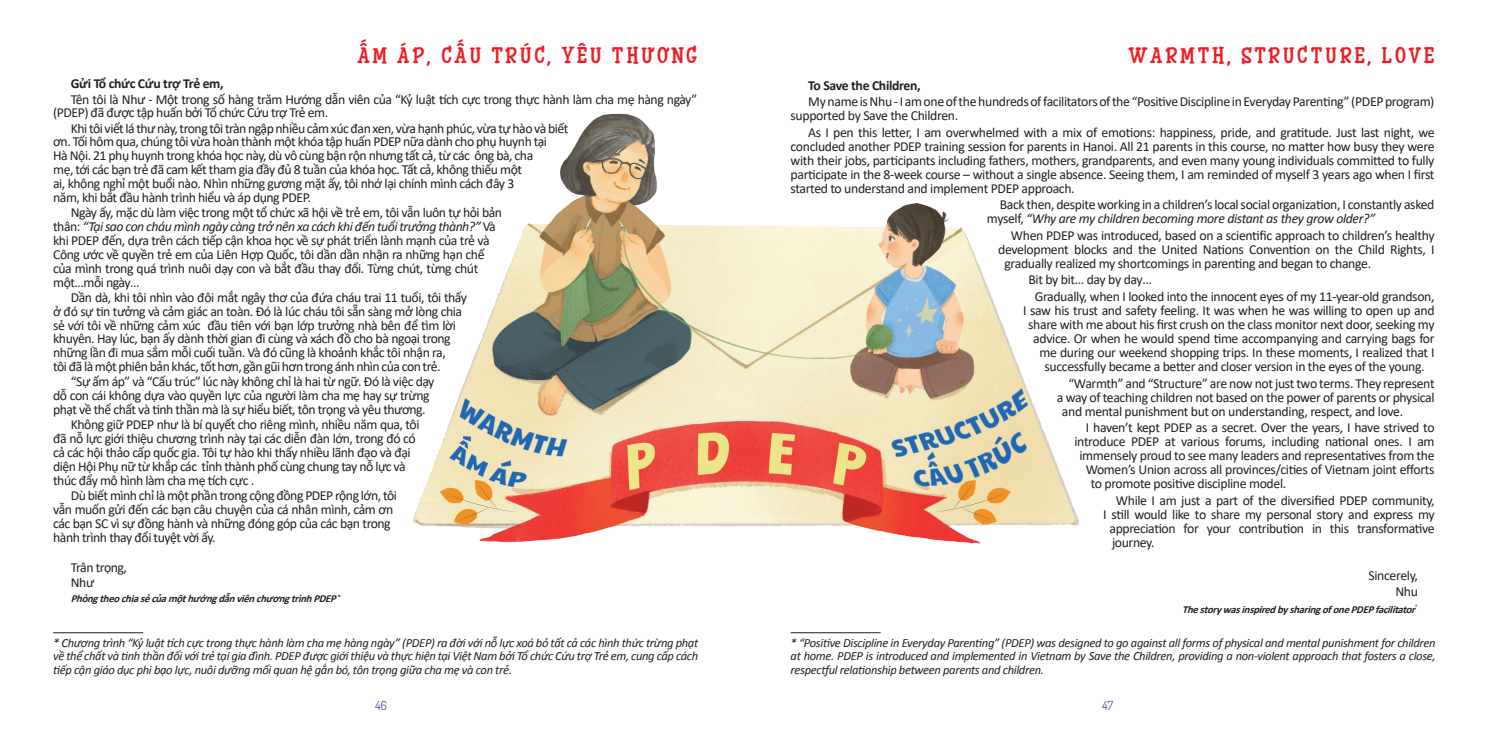
<style>
.page{position:relative;width:1489px;height:745px;background:#fff}
.page>*{position:absolute;margin:0;border:0;box-sizing:border-box;transform-origin:0 0}
.Tên_truyện_eng{font:700 22.5px "i Ciel Cucho";letter-spacing:.1em;color:#ee1d23}
.t1{font:13.75px/13.9px "Calibri";letter-spacing:-.035em;color:#231f20}
.t2{font:700 13.75px "Calibri";letter-spacing:-.025em;color:#231f20}
.t3{font:italic 12.5px/13.8px "Calibri";letter-spacing:-.025em;color:#231f20;text-align:justify}
.t4{font:12.5px "Dosis";color:#5a4fa1}
.t5{font:italic 700 10.62px "Calibri";color:#231f20}
.s1{font-style:italic}
</style>
<div class="page">
<img style="left:53px;top:113px;width:1026px;height:521px">
<hr style="left:53px;top:632px;width:90px;height:1px;background:#231f20">
<hr style="left:790px;top:632px;width:90px;height:1px;background:#231f20">
<svg style="left:934px;top:479px;width:76px;height:45px;background:#e8c38c"></svg>
<svg style="left:440px;top:479px;width:75px;height:45px;background:#eacc99"></svg>
<p class="Tên_truyện_eng" style="left:357px;top:39px;width:342px">ẤM ÁP, CẤU TRÚC, YÊU THƯƠNG</p>
<p class="t2" style="left:71px;top:74px;width:154px">Gửi Tổ chức Cứu trợ Trẻ em,</p>
<p class="t1" style="left:53px;top:92px;width:645px;text-indent:18px">Tên tôi là Như - Một trong số hàng trăm Hướng dẫn viên của “Kỷ luật tích cực trong thực hành làm cha mẹ hàng ngày” (PDEP) đã được tập huấn bởi Tổ chức Cứu trợ Trẻ em.</p>
<p class="t1" style="left:53px;top:121px;width:516px;text-indent:18px">Khi tôi viết lá thư này, trong tôi tràn ngập nhiều cảm xúc đan xen, vừa hạnh phúc, vừa tự hào và biết ơn. Tối hôm qua, chúng tôi vừa hoàn thành một khóa tập huấn PDEP nữa dành cho phụ huynh tại<br>Hà Nội. 21 phụ huynh trong khóa học này, dù vô cùng bận rộn nhưng tất cả, từ các ông bà, cha<br>mẹ, tới các bạn trẻ đã cam kết tham gia đầy đủ 8 tuần của khóa học. Tất cả, không thiếu một<br>ai, không nghỉ một buổi nào. Nhìn những gương mặt ấy, tôi nhớ lại chính mình cách đây 3<br>năm, khi bắt đầu hành trình hiểu và áp dụng PDEP.</p>
<p class="t1" style="left:53px;top:205px;width:450px;text-indent:18px">Ngày ấy, mặc dù làm việc trong một tổ chức xã hội về trẻ em, tôi vẫn luôn tự hỏi bản thân: <span class="s1">“Tại sao con cháu mình ngày càng trở nên xa cách khi đến tuổi trưởng thành?”</span> Và khi PDEP đến, dựa trên cách tiếp cận khoa học về sự phát triển lành mạnh của trẻ và Công ước về quyền trẻ em của Liên Hợp Quốc, tôi dần dần nhận ra những hạn chế của mình trong quá trình nuôi dạy con và bắt đầu thay đổi. Từng chút, từng chút một…mỗi ngày…</p>
<p class="t1" style="left:53px;top:290px;width:415px;text-indent:18px">Dần dà, khi tôi nhìn vào đôi mắt ngây thơ của đứa cháu trai 11 tuổi, tôi thấy ở đó sự tin tưởng và cảm giác an toàn. Đó là lúc cháu tôi sẵn sàng mở lòng chia sẻ với tôi về những cảm xúc đầu tiên với bạn lớp trưởng nhà bên để tìm lời khuyên. Hay lúc, bạn ấy dành thời gian đi cùng và xách đồ cho bà ngoại trong những lần đi mua sắm mỗi cuối tuần. Và đó cũng là khoảnh khắc tôi nhận ra,<br>tôi đã là một phiên bản khác, tốt hơn, gần gũi hơn trong ánh nhìn của con trẻ.</p>
<p class="t1" style="left:53px;top:374px;width:383px;text-indent:18px">“Sự ấm áp” và “Cấu trúc” lúc này không chỉ là hai từ ngữ. Đó là việc dạy dỗ con cái không dựa vào quyền lực của người làm cha mẹ hay sự trừng phạt về thể chất và tinh thần mà là sự hiểu biết, tôn trọng và yêu thương.</p>
<p class="t1" style="left:53px;top:417px;width:368px;text-indent:18px">Không giữ PDEP như là bí quyết cho riêng mình, nhiều năm qua, tôi đã nỗ lực giới thiệu chương trình này tại các diễn đàn lớn, trong đó có cả các hội thảo cấp quốc gia. Tôi tự hào khi thấy nhiều lãnh đạo và đại diện Hội Phụ nữ từ khắp các tỉnh thành phố cùng chung tay nỗ lực và thúc đẩy mô hình làm cha mẹ tích cực .</p>
<p class="t1" style="left:53px;top:488px;width:345px;text-indent:18px">Dù biết mình chỉ là một phần trong cộng đồng PDEP rộng lớn, tôi vẫn muốn gửi đến các bạn câu chuyện của cá nhân mình, cảm ơn các bạn SC vì sự đồng hành và những đóng góp của các bạn trong hành trình thay đổi tuyệt vời ấy.</p>
<p class="t1" style="left:71px;top:559px;width:58px">Trân trọng,</p>
<p class="t1" style="left:71px;top:575px;width:25px">Như</p>
<p class="t5" style="left:71px;top:590px;width:271px">PhỏngtheochiasẻcủamộthướngdẫnviênchươngtrìnhPDEP<sup>*</sup></p>
<p class="t3" style="left:53px;top:634px;width:646px">* Chương trình “Kỷ luật tích cực trong thực hành làm cha mẹ hàng ngày” (PDEP) ra đời với nỗ lực xoá bỏ tất cả các hình thức trừng phạt về thể chất và tinh thần đối với trẻ tại gia đình. PDEP được giới thiệu và thực hiện tại Việt Nam bởi Tổ chức Cứu trợ Trẻ em, cung cấp cách tiếp cận giáo dục phi bạo lực, nuôi dưỡng mối quan hệ gắn bó, tôn trọng giữa cha mẹ và con trẻ.</p>
<p class="t4" style="left:375px;top:696px;width:14px">46</p>
<p class="Tên_truyện_eng" style="left:1128px;top:39px;width:307px">WARMTH, STRUCTURE, LOVE</p>
<p class="t2" style="left:808px;top:75px;width:114px">To Save the Children,</p>
<p class="t1" style="left:790px;top:94px;width:645px;text-indent:18px">My name is Nhu - I am one of the hundreds of facilitators of the “Positive Discipline in Everyday Parenting” (PDEP program) supported by Save the Children.</p>
<p class="t1" style="left:790px;top:125px;width:645px;text-align:justify;text-indent:18px">As I pen this letter, I am overwhelmed with a mix of emotions: happiness, pride, and gratitude. Just last night, we concluded another PDEP training session for parents in Hanoi. All 21 parents in this course, no matter how busy they were with their jobs, participants including fathers, mothers, grandparents, and even many young individuals committed to fully participate in the 8-week course – without a single absence. Seeing them, I am reminded of myself 3 years ago when I first started to understand and implement PDEP approach.</p>
<p class="t1" style="left:986px;top:197px;width:449px;text-indent:13px">Back then, despite working in a children’s local social organization, I constantly asked myself, <span class="s1">“Why are my children becoming more distant as they grow older?”</span></p>
<p class="t1" style="left:1010px;top:228px;width:425px">When PDEP was introduced, based on a scientific approach to children’s healthy</p>
<p class="t1" style="left:998px;top:242px;width:438px">development blocks and the United Nations Convention on the Child Rights, I</p>
<p class="t1" style="left:1004px;top:256px;width:368px">gradually realized my shortcomings in parenting and began to change.</p>
<p class="t1" style="left:1028px;top:272px;width:125px">Bit by bit… day by day…</p>
<p class="t1" style="left:1034px;top:289px;width:401px">Gradually, when I looked into the innocent eyes of my 11-year-old grandson,</p>
<p class="t1" style="left:1023px;top:303px;width:413px">I saw his trust and safety feeling. It was when he was willing to open up and</p>
<p class="t1" style="left:1028px;top:317px;width:408px">share with me about his first crush on the class monitor next door, seeking my</p>
<p class="t1" style="left:1033px;top:331px;width:403px">advice. Or when he would spend time accompanying and carrying bags for</p>
<p class="t1" style="left:1039px;top:345px;width:396px">me during our weekend shopping trips. In these moments, I realized that I</p>
<p class="t1" style="left:1044px;top:359px;width:382px">successfully became a better and closer version in the eyes of the young.</p>
<p class="t1" style="left:1068px;top:375px;width:367px">“Warmth” and “Structure” are now not just two terms. They represent</p>
<p class="t1" style="left:1056px;top:389px;width:379px">a way of teaching children not based on the power of parents or physical</p>
<p class="t1" style="left:1061px;top:403px;width:343px">and mental punishment but on understanding, respect, and love.</p>
<p class="t1" style="left:1085px;top:420px;width:350px">I haven’t kept PDEP as a secret. Over the years, I have strived to</p>
<p class="t1" style="left:1074px;top:434px;width:361px">introduce PDEP at various forums, including national ones. I am</p>
<p class="t1" style="left:1079px;top:448px;width:356px">immensely proud to see many leaders and representatives from the</p>
<p class="t1" style="left:1085px;top:462px;width:350px">Women’s Union across all provinces/cities of Vietnam joint efforts</p>
<p class="t1" style="left:1090px;top:476px;width:197px">to promote positive discipline model.</p>
<p class="t1" style="left:1115px;top:492px;width:320px">While I am just a part of the diversified PDEP community,</p>
<p class="t1" style="left:1103px;top:506px;width:333px">I still would like to share my personal story and express my</p>
<p class="t1" style="left:1109px;top:520px;width:326px">appreciation for your contribution in this transformative</p>
<p class="t1" style="left:1111px;top:534px;width:44px">journey.</p>
<p class="t1" style="left:1368px;top:567px;width:51px">Sincerely,</p>
<p class="t1" style="left:1395px;top:584px;width:24px">Nhu</p>
<p class="t5" style="left:1182px;top:601px;width:238px">ThestorywasinspiredbysharingofonePDEPfacilitator<sup>*</sup></p>
<p class="t3" style="left:790px;top:634px;width:646px">* “Positive Discipline in Everyday Parenting” (PDEP) was designed to go against all forms of physical and mental punishment for children at home. PDEP is introduced and implemented in Vietnam by Save the Children, providing a non-violent approach that fosters a close, respectful relationship between parents and children.</p>
<p class="t4" style="left:1102px;top:696px;width:12px">47</p>
</div>
